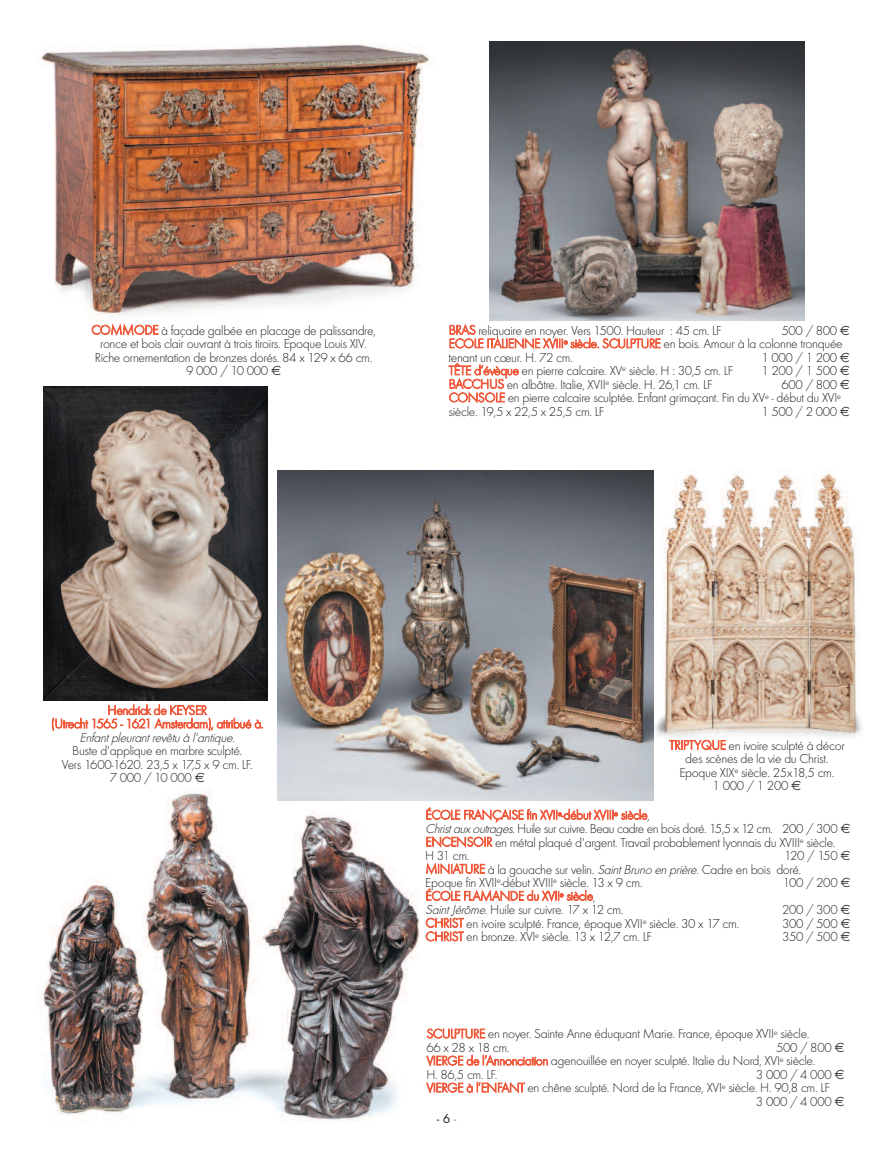
<style>
.page{position:relative;width:893px;height:1149px;background:#fff}
.page>*{position:absolute;margin:0;border:0;box-sizing:border-box;transform-origin:0 0}
.t1{font:300 13.5px/13.5px "Futura T";letter-spacing:-.025em;color:#231f20}
.t2{font:300 13.5px/13.5px "Futura T";letter-spacing:-.025em;color:#f05a3c;text-align:center}
.t3{font:italic 300 13.5px "Futura T";color:#231f20}
.t4{font:13.5px "Futura T";color:#231f20}
.s1{color:#f05a3c}
.s2{font-style:italic}
.s3{color:#231f20}
.s4{font-style:italic;color:#231f20}
.s5{color:#939598}
</style>
<div class="page">
<img style="left:40px;top:789px;width:386px;height:332px">
<img style="left:41px;top:44px;width:390px;height:273px">
<img style="left:653px;top:469px;width:209px;height:272px">
<img style="left:44px;top:386px;width:224px;height:314px">
<img style="left:489px;top:42px;width:316px;height:278px">
<img style="left:277px;top:470px;width:376px;height:330px">
<p class="t1" style="left:91px;top:323px;width:286px"><span class="s1">COMMODE</span> à façade galbée en placage de palissandre,</p>
<p class="t1" style="left:100px;top:336px;width:268px">ronce et bois clair ouvrant à trois tiroirs. Epoque Louis XIV.</p>
<p class="t1" style="left:95px;top:350px;width:279px">Riche ornementation de bronzes dorés. 84 x 129 x 66 cm.</p>
<p class="t1" style="left:186px;top:363px;width:84px">9 000 / 10 000</p>
<p class="t1" style="left:449px;top:323px;width:396px;text-indent:333px">500 / 800<br><span class="s1">ECOLE ITALIENNE XVIII</span><sup>e</sup> <span class="s1">siècle. SCULPTURE</span> en bois. Amour à la colonne tronquée tenant un cœur. H. 72 cm.</p>
<p class="t1" style="left:449px;top:323px;width:274px"><span class="s1">BRAS</span> reliquaire en noyer. Vers 1500. Hauteur : 45 cm. LF</p>
<p class="t1" style="left:761px;top:350px;width:77px">1 000 / 1 200</p>
<p class="t1" style="left:449px;top:363px;width:286px"><span class="s1">TÊTE d’évèque</span> en pierre calcaire. XV<sup>e</sup> siècle. H : 30,5 cm. LF</p>
<p class="t1" style="left:761px;top:363px;width:77px">1 200 / 1 500</p>
<p class="t1" style="left:449px;top:377px;width:265px"><span class="s1">BACCHUS</span> en albâtre. Italie, XVII<sup>e</sup> siècle. H. 26,1 cm. LF</p>
<p class="t1" style="left:449px;top:377px;width:394px;text-indent:333px">600 / 800<br><span class="s1">CONSOLE</span> en pierre calcaire sculptée. Enfant grimaçant. Fin du XV<sup>e</sup> - début du XVI<sup>e </sup>siècle. 19,5 x 22,5 x 25,5 cm. LF</p>
<p class="t1" style="left:761px;top:404px;width:77px">1 500 / 2 000</p>
<p class="t2" style="left:51px;top:703px;width:214px">Hendrick de KEYSER<br>(Utrecht 1565 - 1621 Amsterdam), attribué à.</p>
<p class="t3" style="left:80px;top:729px;width:159px">Enfant pleurant revêtu à l'antique.</p>
<p class="t1" style="left:72px;top:743px;width:172px">Buste d'applique en marbre sculpté.</p>
<p class="t1" style="left:62px;top:757px;width:193px">Vers 1600-1620. 23,5 x 17,5 x 9 cm. LF.</p>
<p class="t1" style="left:110px;top:770px;width:84px">7 000 / 10 000</p>
<p class="t1" style="left:669px;top:738px;width:177px"><span class="s1">TRIPTYQUE</span> en ivoire sculpté à décor</p>
<p class="t1" style="left:685px;top:751px;width:145px">des scènes de la vie du Christ.</p>
<p class="t1" style="left:679px;top:765px;width:157px">Epoque XIX<sup>e</sup> siècle. 25x18,5 cm.</p>
<p class="t1" style="left:713px;top:778px;width:77px">1 000 / 1 200</p>
<p class="t1" style="left:425px;top:807px;width:414px"><span class="s1">ÉCOLE FRANÇAISE fin XVII</span><sup>e</sup><span class="s1">-début XVIII</span><sup>e</sup> <span class="s1">siècle</span>,<br><span class="s2">Christauxoutrages</span>. Huile sur cuivre. Beau cadre en bois doré. 15,5 x 12 cm. 200 / 300<br><span class="s1">ENCENSOIR</span> en métal plaqué d'argent. Travail probablement lyonnais du XVIII<sup>e</sup> siècle.<br>H 31 cm.</p>
<p class="t1" style="left:425px;top:848px;width:414px;text-indent:359px">120 / 150<br><span class="s1">MINIATURE</span> à la gouache sur velin. <span class="s2">SaintBrunoenprière</span>. Cadre en bois doré.<br>Epoque fin XVII<sup>e</sup>-début XVIII<sup>e</sup> siècle. 13 x 9 cm.</p>
<p class="t1" style="left:783px;top:875px;width:56px">100 / 200</p>
<p class="t2" style="left:425px;top:888px;width:200px;text-align:left">ÉCOLE FLAMANDE du XVII<sup>e</sup> siècle<span class="s3">,<br></span><span class="s4">SaintJérôme</span><span class="s3">. Huile sur cuivre. 17 x 12 cm.</span></p>
<p class="t1" style="left:782px;top:902px;width:57px">200 / 300</p>
<p class="t1" style="left:425px;top:915px;width:315px"><span class="s1">CHRIST</span> en ivoire sculpté. France, époque XVII<sup>e</sup> siècle. 30 x 17 cm.</p>
<p class="t1" style="left:782px;top:915px;width:57px">300 / 500</p>
<p class="t1" style="left:425px;top:929px;width:228px"><span class="s1">CHRIST</span> en bronze. XVI<sup>e</sup> siècle. 13 x 12,7 cm. LF</p>
<p class="t1" style="left:782px;top:929px;width:57px">350 / 500</p>
<p class="t1" style="left:426px;top:1026px;width:385px"><span class="s1">SCULPTURE</span> en noyer. Sainte Anne éduquant Marie. France, époque XVII<sup>e</sup> siècle.<br>66 x 28 x 18 cm.</p>
<p class="t1" style="left:426px;top:1040px;width:407px;text-indent:350px">500 / 800<br><span class="s1">VIERGE de l’Annonciation</span> agenouillée en noyer sculpté. Italie du Nord, XVI<sup>e</sup> siècle.<br>H. 86,5 cm. LF.</p>
<p class="t1" style="left:427px;top:1067px;width:407px;text-align:right">3 000 / 4 000<br><span class="s1">VIERGE à l’ENFANT</span> en chêne sculpté. Nord de la France, XVI<sup>e</sup> siècle. H. 90,8 cm. LF<br>3 000 / 4 000</p>
<p class="t4" style="left:437px;top:1109px;width:21px">-6<span class="s5">-</span></p>
</div>
